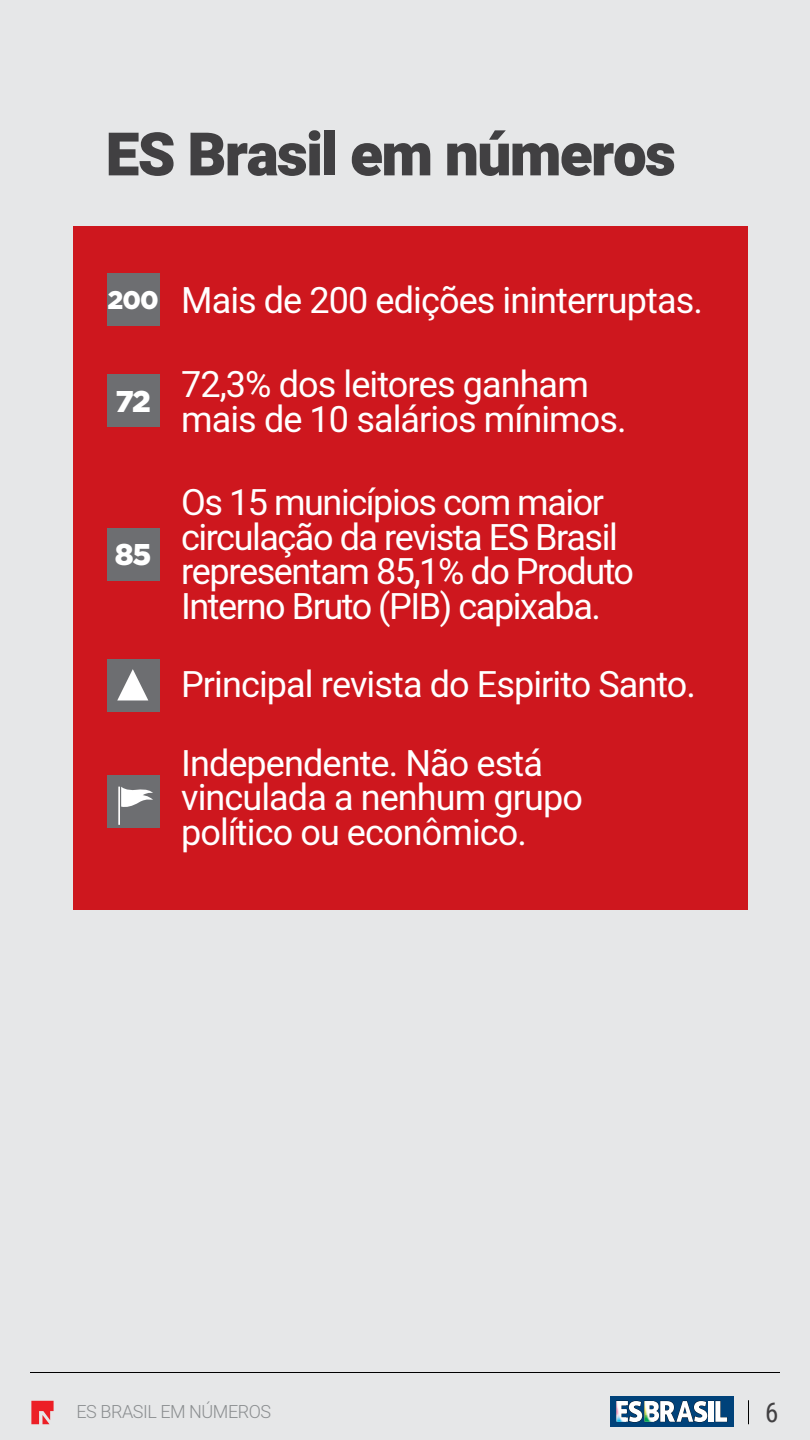
<style>
.page{position:relative;width:810px;height:1440px;background:#e6e7e8}
.page>*{position:absolute;margin:0;border:0;box-sizing:border-box;transform-origin:0 0}
.t1{font:900 60px "Heebo";letter-spacing:-.025em;color:#414042}
.t2{font:36px/34.5px "Heebo";letter-spacing:-.025em;color:#fff}
.t3{font:900 30px "Gotham";color:#fff}
.t4{font:27px "Roboto Condensed";color:#414042}
.t5{font:300 18px "Heebo";letter-spacing:-.025em;color:#8b8e90}
.s1{font-family:"Gotham";font-weight:900;font-size:25.5px}
</style>
<div class="page">
<hr style="left:30px;top:1372px;width:750px;height:1px;background:#000">
<svg style="left:31px;top:1401px;width:23px;height:23px"></svg>
<div style="left:610px;top:1396px;width:123px;height:31px;background:#00427a"></div>
<svg style="left:616px;top:1401px;width:111px;height:22px"></svg>
<div style="left:73px;top:226px;width:675px;height:684px;background:#ce171e"></div>
<div style="left:107px;top:776px;width:52px;height:52px;background:#6d6e71"></div>
<svg style="left:118px;top:787px;width:35px;height:38px"></svg>
<div style="left:107px;top:374px;width:52px;height:53px;background:#6d6e71"></div>
<div style="left:107px;top:528px;width:52px;height:52px;background:#6d6e71"></div>
<div style="left:107px;top:659px;width:52px;height:53px;background:#6d6e71"></div>
<svg style="left:117px;top:669px;width:31px;height:31px"></svg>
<div style="left:107px;top:274px;width:52px;height:52px;background:#6d6e71"></div>
<svg style="left:748px;top:1400px;width:1px;height:24px"></svg>
<h1 class="t1" style="left:106px;top:112px;width:572px">ES Brasil em números</h1>
<p class="t2" style="left:108px;top:283px;width:597px"><span class="s1">200</span> Mais de 200 edições ininterruptas.</p>
<p class="t2" style="left:181px;top:367px;width:447px;text-indent:-66px"><sub>72</sub> 72,3% dos leitores ganham mais de 10 salários mínimos.</p>
<p class="t3" style="left:115px;top:537px;width:38px">85</p>
<p class="t2" style="left:181px;top:485px;width:455px">Os 15 municípios com maior circulação da revista ES Brasil representam 85,1% do Produto<br>Interno Bruto (PIB) capixaba.</p>
<p class="t2" style="left:181px;top:667px;width:516px">Principal revista do Espirito Santo.</p>
<p class="t2" style="left:181px;top:746px;width:403px">Independente. Não está vinculada a nenhum grupo político ou econômico.</p>
<p class="t5" style="left:76px;top:1399px;width:196px">ES BRASIL EM NÚMEROS</p>
<p class="t4" style="left:765px;top:1393px;width:15px">6</p>
</div>
